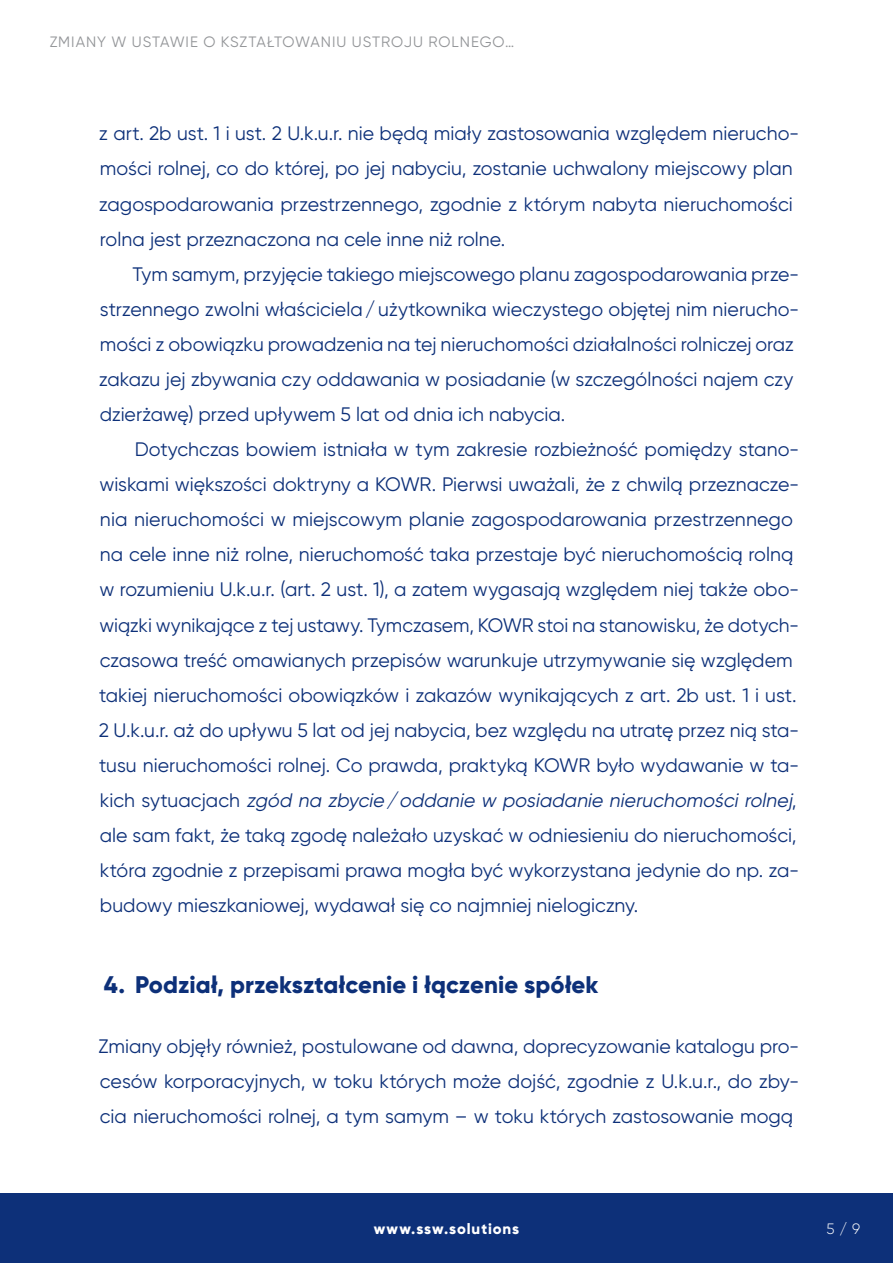
<style>
.page{position:relative;width:893px;height:1263px;background:#fff}
.page>*{position:absolute;margin:0;border:0;box-sizing:border-box;transform-origin:0 0}
.t1{font:800 24px "Gilroy";color:#0d3079}
.t2{font:19.5px/35.1px "Gilroy";color:#0d3079}
.t3{font:15px "Gilroy";letter-spacing:.055em;color:#939598}
.t4{font:800 15px "Gilroy";letter-spacing:.06em;color:#fff}
.t5{font:300 15px "Gilroy";color:#fff}
.s1{font-style:italic}
</style>
<div class="page">
<div style="left:0;top:1193px;width:893px;height:70px;background:#0d3079"></div>
<p class="t3" style="left:50px;top:33px;width:466px">Zmiany w ustawie o kształtowaniu ustroju rolnego…</p>
<p class="t2" style="left:99px;top:116px;width:702px">z art. 2b ust. 1 i ust. 2 U.k.u.r. nie będą miały zastosowania względem nierucho&shy;mości rolnej, co do której, po jej nabyciu, zostanie uchwalony miejscowy plan zagospodarowania przestrzennego, zgodnie z którym nabyta nieruchomości rolna jest przeznaczona na cele inne niż rolne.</p>
<p class="t2" style="left:99px;top:256px;width:702px;text-indent:34px">Tym samym, przyjęcie takiego miejscowego planu zagospodarowania prze&shy;strzennego zwolni właściciela/użytkownika wieczystego objętej nim nierucho&shy;mości z obowiązku prowadzenia na tej nieruchomości działalności rolniczej oraz zakazu jej zbywania czy oddawania w posiadanie (w szczególności najem czy dzierżawę) przed upływem 5 lat od dnia ich nabycia.</p>
<p class="t2" style="left:100px;top:431px;width:701px;text-indent:35px">Dotychczas bowiem istniała w tym zakresie rozbieżność pomiędzy stano&shy;wiskami większości doktryny a KOWR</p>
<p class="t2" style="left:100px;top:467px;width:701px;text-indent:332px">. Pierwsi uważali, że z chwilą przeznacze&shy;nia nieruchomości w miejscowym planie zagospodarowania przestrzennego na cele inne niż rolne, nieruchomość taka przestaje być nieruchomością rolną w rozumieniu U.k.u.r. (art. 2 ust. 1), a zatem wygasają względem niej także obo&shy;wiązki wynikające z tej ustawy. Tymczasem, KOWR</p>
<p class="t2" style="left:99px;top:607px;width:702px;text-indent:439px">stoi na stanowisku, że dotych&shy;czasowa treść omawianych przepisów warunkuje utrzymywanie się względem takiej nieruchomości obowiązków i zakazów wynikających z art. 2b ust. 1 i ust.<br>2 U.k.u.r. aż do upływu 5 lat od jej nabycia, bez względu na utratę przez nią sta&shy;tusu nieruchomości rolnej. Co prawda, praktyką KOWR</p>
<p class="t2" style="left:100px;top:747px;width:701px;text-indent:497px">było wydawanie w ta&shy;k i c h s y t u a cj a c h <span class="s1">zgód na zbycie/oddanie w posiadanie nieruchomości rolnej</span>, ale sam fakt, że taką zgodę należało uzyskać w odniesieniu do nieruchomości, która zgodnie z przepisami prawa mogła być wykorzystana jedynie do np. za&shy;budowy mieszkaniowej, wydawał się co najmniej nielogiczny.</p>
<p class="t1" style="left:104px;top:970px;width:496px">4. Podział, przekształcenie i łączenie spółek</p>
<p class="t2" style="left:99px;top:1028px;width:702px;text-align:justify">Zmiany objęły również, postulowane od dawna, doprecyzowanie katalogu pro&shy;cesów korporacyjnych, w toku których może dojść, zgodnie z U.k.u.r., do zby&shy;cia nieruchomości rolnej, a tym samym – w toku których zastosowanie mogą</p>
<p class="t4" style="left:374px;top:1219px;width:147px">www.ssw.solutions</p>
<p class="t5" style="left:827px;top:1219px;width:35px">5 / 9</p>
</div>
